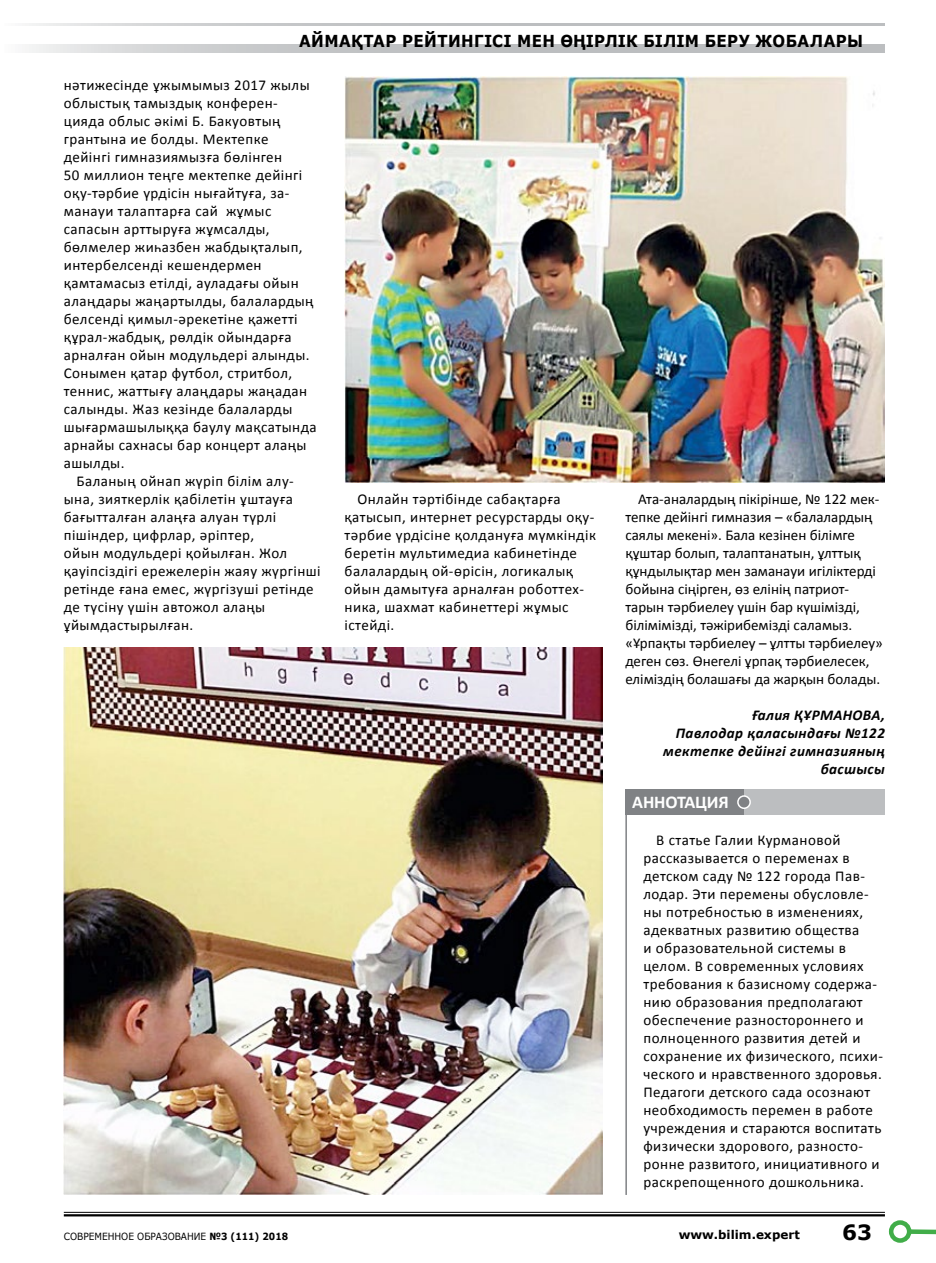
<style>
.page{position:relative;width:936px;height:1263px;background:#fff}
.page>*{position:absolute;margin:0;border:0;box-sizing:border-box;transform-origin:0 0}
.t1{font:700 21px "Verdana";color:#000}
.t2{font:700 18px "Calibri";letter-spacing:-.01em;color:#fff}
.t3{font:700 16.5px "Verdana";letter-spacing:.03em;color:#000;scale:.91 1}
.t4{font:15px/18px "Calibri";letter-spacing:.03em;color:#000}
.t5{font:15px/18px "Calibri";color:#000}
.t6{font:italic 700 15px/18px "Calibri";letter-spacing:.03em;color:#000;text-align:right}
.t7{font:700 12px "Verdana";color:#000}
.t8{font:9.9px "Verdana";color:#000;scale:.91 1}
.s1{font-weight:700}
</style>
<div class="page">
<hr style="left:625px;top:813px;width:2px;height:382px;background:#808285">
<div style="left:625px;top:789px;width:120px;height:26px;background:#808285"></div>
<div style="left:744px;top:789px;width:140px;height:26px;background:#bcbec0"></div>
<div style="left:737px;top:796px;width:13px;height:12px;background:#808285;border-radius:50%"></div>
<div style="left:737px;top:795px;width:13px;height:14px;border:2px solid #fff;border-radius:50%"></div>
<img style="left:344px;top:77px;width:540px;height:405px">
<img style="left:64px;top:648px;width:538px;height:547px">
<hr style="left:64px;top:1212px;width:820px;height:1px;background:#000">
<hr style="left:64px;top:1214px;width:820px;height:2px;background:#000">
<div style="left:909px;top:1229px;width:26px;height:5px;background:#41ad49"></div>
<div style="left:888px;top:1220px;width:23px;height:23px;border:4px solid #41ad49;border-radius:50%"></div>
<svg style="left:29px;top:44px;width:855px;height:8px;background:#c5c6c8"></svg>
<hr style="left:4px;top:23px;width:880px;height:3px;background:#bcbec0">
<p class="t3" style="left:299px;top:29px;width:621px">АЙМАҚТАР РЕЙТИНГІСІ МЕН ӨҢІРЛІК БІЛІМ БЕРУ ЖОБАЛАРЫ</p>
<p class="t4" style="left:64px;top:76px;width:247px">нәтижесінде ұжымымыз 2017 жылы</p>
<p class="t4" style="left:64px;top:94px;width:215px">облыстық тамыздық конферен-</p>
<p class="t4" style="left:64px;top:112px;width:218px">цияда облыс әкімі Б. Бакуовтың</p>
<p class="t4" style="left:64px;top:130px;width:206px">грантына ие болды. Мектепке</p>
<p class="t4" style="left:64px;top:148px;width:220px">дейінгі гимназиямызға бөлінген</p>
<p class="t4" style="left:64px;top:166px;width:240px">50 миллион теңге мектепке дейінгі</p>
<p class="t4" style="left:64px;top:184px;width:227px">оқу-тәрбие үрдісін нығайтуға, за-</p>
<p class="t4" style="left:64px;top:202px;width:209px">манауи талаптарға сай жұмыс</p>
<p class="t4" style="left:64px;top:220px;width:207px">сапасын арттыруға жұмсалды,</p>
<p class="t4" style="left:64px;top:238px;width:240px">бөлмелер жиһазбен жабдықталып,</p>
<p class="t4" style="left:64px;top:256px;width:199px">интербелсенді кешендермен</p>
<p class="t4" style="left:64px;top:274px;width:236px">қамтамасыз етілді, ауладағы ойын</p>
<p class="t4" style="left:64px;top:292px;width:251px">алаңдары жаңартылды, балалардың</p>
<p class="t4" style="left:64px;top:310px;width:235px">белсенді қимыл-әрекетіне қажетті</p>
<p class="t4" style="left:64px;top:328px;width:229px">құрал-жабдық, рөлдік ойындарға</p>
<p class="t4" style="left:64px;top:346px;width:247px">арналған ойын модульдері алынды.</p>
<p class="t4" style="left:64px;top:364px;width:230px">Сонымен қатар футбол, стритбол,</p>
<p class="t4" style="left:64px;top:382px;width:245px">теннис, жаттығу алаңдары жаңадан</p>
<p class="t4" style="left:64px;top:400px;width:230px">салынды. Жаз кезінде балаларды</p>
<p class="t4" style="left:64px;top:418px;width:254px">шығармашылыққа баулу мақсатында</p>
<p class="t4" style="left:64px;top:436px;width:244px">арнайы сахнасы бар концерт алаңы</p>
<p class="t4" style="left:64px;top:454px;width:62px">ашылды.</p>
<p class="t4" style="left:77px;top:472px;width:219px">Баланың ойнап жүріп білім алу-</p>
<p class="t4" style="left:64px;top:490px;width:231px">ына, зияткерлік қабілетін ұштауға</p>
<p class="t4" style="left:64px;top:508px;width:214px">бағытталған алаңға алуан түрлі</p>
<p class="t4" style="left:64px;top:526px;width:192px">пішіндер, цифрлар, әріптер,</p>
<p class="t4" style="left:64px;top:544px;width:225px">ойын модульдері қойылған. Жол</p>
<p class="t4" style="left:64px;top:562px;width:258px">қауіпсіздігі ережелерін жаяу жүргінші</p>
<p class="t4" style="left:64px;top:580px;width:251px">ретінде ғана емес, жүргізуші ретінде</p>
<p class="t4" style="left:64px;top:598px;width:203px">де түсіну үшін автожол алаңы</p>
<p class="t4" style="left:64px;top:616px;width:131px">ұйымдастырылған.</p>
<p class="t4" style="left:344px;top:490px;width:253px;text-indent:13px">Онлайн тәртібінде сабақтарға қатысып, интернет ресурстарды оқу&shy;тәрбие үрдісіне қолдануға мүмкіндік беретін мультимедиа кабинетінде балалардың ой-өрісін, логикалық ойын дамытуға арналған роботтех&shy;ника, шахмат кабинеттері жұмыс істейді.</p>
<p class="t5" style="left:625px;top:490px;width:259px;text-indent:13px">Ата-аналардың пікірінше, № 122 мек&shy;тепке дейінгі гимназия – «балалардың саялы мекені». Бала кезінен білімге құштар болып, талаптанатын, ұлттық құндылықтар мен заманауи игіліктерді бойына сіңірген, өз елінің патриот&shy;тарын тәрбиелеу үшін бар күшімізді, білімімізді, тәжірибемізді саламыз. «Ұрпақты тәрбиелеу – ұлтты тәрбиелеу» деген сөз. Өнегелі ұрпақ тәрбиелесек, еліміздің болашағы да жарқын болады.</p>
<p class="t6" style="left:663px;top:706px;width:223px">Ғалия ҚҰРМАНОВА,<br>Павлодар қаласындағы №122 мектепке дейінгі гимназияның басшысы</p>
<p class="t2" style="left:632px;top:791px;width:98px">АННОТАЦИЯ</p>
<p class="t4" style="left:643px;top:831px;width:241px;text-indent:13px">В статье Галии Курмановой рассказывается о переменах в детском саду № 122 города Пав&shy;лодар. Эти перемены обусловле&shy;ны потребностью в изменениях, адекватных развитию общества<br>и образовательной системы в целом. В современных условиях требования к базисному содержа&shy;нию образования предполагают обеспечение разностороннего и полноценного развития детей и сохранение их физического, психи&shy;ческого и нравственного здоровья.<br>Педагоги детского сада осознают необходимость перемен в работе учреждения и стараются воспитать физически здорового, разносто&shy;ронне развитого, инициативного и раскрепощенного дошкольника.</p>
<p class="t8" style="left:64px;top:1229px;width:248px">СОВРЕМЕННОЕ ОБРАЗОВАНИЕ <span class="s1">№3 (111) 2018</span></p>
<p class="t7" style="left:678px;top:1226px;width:123px">www.bilim.expert</p>
<h1 class="t1" style="left:842px;top:1217px;width:31px">63</h1>
</div>
